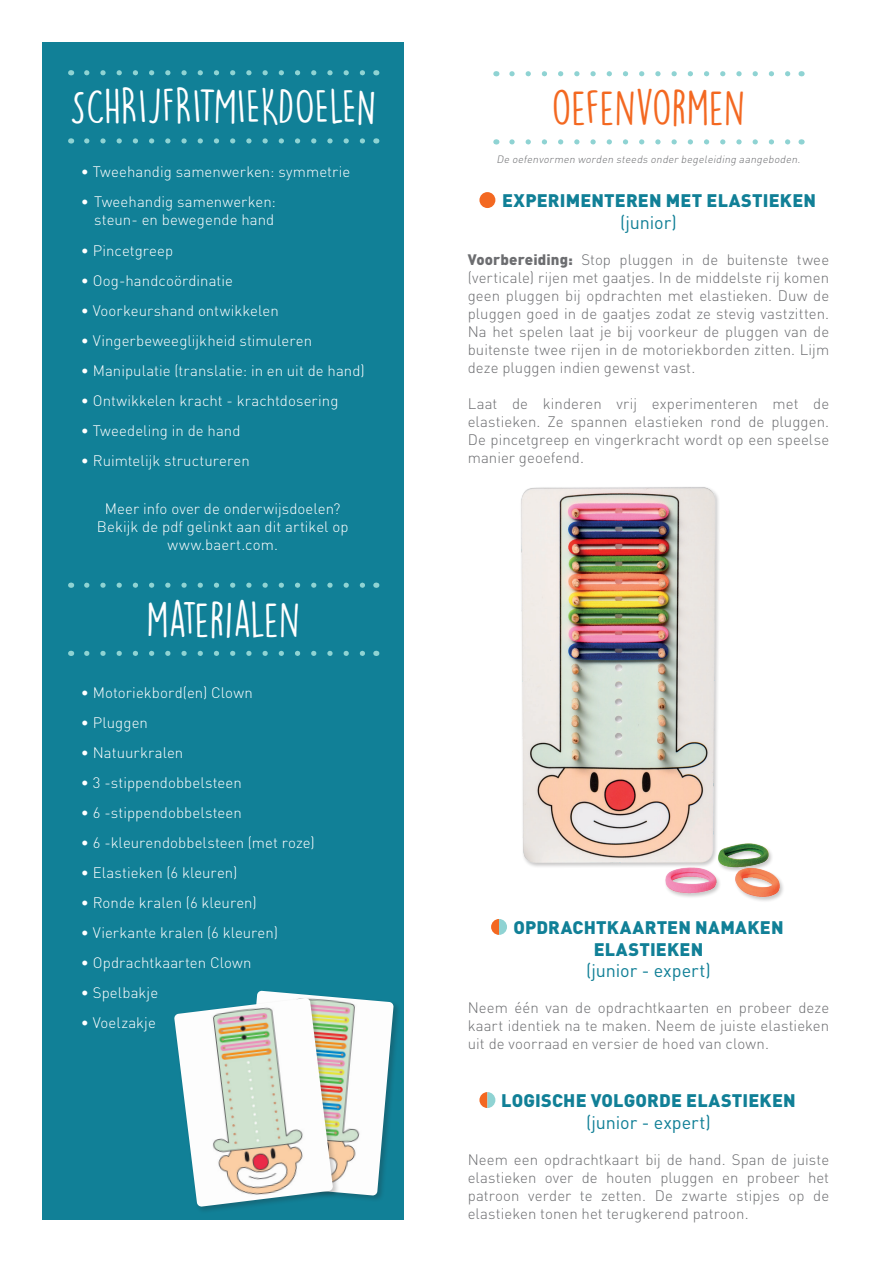
<style>
.page{position:relative;width:893px;height:1263px;background:#fff}
.page>*{position:absolute;margin:0;border:0;box-sizing:border-box;transform-origin:0 0}
.t1{font:45px "DK Lemon Yellow Sun";color:#fff}
.t2{font:45px "DK Lemon Yellow Sun";color:#f36821}
.t3{font:900 18px/21.6px "DIN Pro";letter-spacing:.01em;color:#118097;text-align:center}
.t4{font:18px "DIN Pro";letter-spacing:-.005em;color:#118097}
.t5{font:300 15px/18px "DIN Pro";letter-spacing:.005em;color:#6c6d70;text-align:justify}
.t6{font:300 15px/18px "DIN Pro";letter-spacing:.005em;color:#fff;text-align:right}
.t7{font:italic 300 10.5px "DIN Pro";color:#6c6d70}
.s1{font-weight:900}
</style>
<div class="page">
<svg style="left:512px;top:71px;width:279px;height:5px"></svg>
<svg style="left:512px;top:139px;width:279px;height:6px"></svg>
<div style="left:479px;top:192px;width:16px;height:16px;background:#f36821;border-radius:50%"></div>
<img style="left:521px;top:487px;width:262px;height:414px">
<svg style="left:491px;top:919px;width:16px;height:16px"></svg>
<svg style="left:479px;top:1092px;width:16px;height:16px"></svg>
<div style="left:43px;top:43px;width:361px;height:1177px;background:#118097"></div>
<svg style="left:87px;top:70px;width:278px;height:5px"></svg>
<svg style="left:87px;top:138px;width:278px;height:6px"></svg>
<svg style="left:87px;top:583px;width:278px;height:5px"></svg>
<svg style="left:87px;top:651px;width:278px;height:5px"></svg>
<div style="left:239px;top:989px;width:162px;height:213px;background:#231f20;opacity:.25"></div>
<img style="left:241px;top:991px;width:153px;height:204px">
<div style="left:173px;top:997px;width:167px;height:217px;background:#231f20;opacity:.25"></div>
<img style="left:174px;top:998px;width:159px;height:209px">
<h1 class="t1" style="left:70px;top:79px;width:308px">SCHRIJFRITMIEKDOELEN</h1>
<p class="t6" style="left:81px;top:162px;width:271px">• Tweehandig samenwerken: symmetrie</p>
<p class="t6" style="left:81px;top:192px;width:197px">• Tweehandig samenwerken: steun- en bewegende hand</p>
<p class="t6" style="left:81px;top:240px;width:94px">• Pincetgreep</p>
<p class="t6" style="left:81px;top:270px;width:154px">• Oog-handcoördinatie</p>
<p class="t6" style="left:81px;top:300px;width:199px">• Voorkeurshand ontwikkelen</p>
<p class="t6" style="left:81px;top:330px;width:233px">• Vingerbeweeglijkheid stimuleren</p>
<p class="t6" style="left:81px;top:360px;width:285px">• Manipulatie (translatie: in en uit de hand)</p>
<p class="t6" style="left:81px;top:390px;width:259px">• Ontwikkelen kracht - krachtdosering</p>
<p class="t6" style="left:81px;top:420px;width:161px">• Tweedeling in de hand</p>
<p class="t6" style="left:81px;top:450px;width:170px">• Ruimtelijk structureren</p>
<p class="t6" style="left:97px;top:498px;width:253px;text-align:center">Meer info over de onderwijsdoelen?<br>Bekijk de pdf gelinkt aan dit artikel op www.baert.com.</p>
<h1 class="t1" style="left:146px;top:593px;width:155px">MATERIALEN</h1>
<p class="t6" style="left:81px;top:682px;width:173px">• Motoriekbord(en) Clown</p>
<p class="t6" style="left:81px;top:712px;width:69px">• Pluggen</p>
<p class="t6" style="left:81px;top:742px;width:104px">• Natuurkralen</p>
<p class="t6" style="left:81px;top:772px;width:163px">• 3 -stippendobbelsteen</p>
<p class="t6" style="left:81px;top:802px;width:163px">• 6 -stippendobbelsteen</p>
<p class="t6" style="left:81px;top:832px;width:235px">• 6 -kleurendobbelsteen (met roze)</p>
<p class="t6" style="left:81px;top:862px;width:158px">• Elastieken (6 kleuren)</p>
<p class="t6" style="left:81px;top:892px;width:177px">• Ronde kralen (6 kleuren)</p>
<p class="t6" style="left:81px;top:922px;width:199px">• Vierkante kralen (6 kleuren)</p>
<p class="t6" style="left:81px;top:952px;width:172px">• Opdrachtkaarten Clown</p>
<p class="t6" style="left:81px;top:982px;width:79px">• Spelbakje</p>
<p class="t6" style="left:81px;top:1012px;width:77px">• Voelzakje</p>
<h1 class="t2" style="left:552px;top:80px;width:195px">OEFENVORMEN</h1>
<p class="t7" style="left:497px;top:152px;width:308px">De oefenvormen worden steeds onderbegeleiding aangeboden.</p>
<p class="t3" style="left:502px;top:189px;width:315px">EXPERIMENTEREN MET ELASTIEKEN</p>
<p class="t4" style="left:620px;top:210px;width:58px">(junior)</p>
<p class="t5" style="left:468px;top:249px;width:363px"><span class="s1">Voorbereiding:</span> Stop pluggen in de buitenste twee (verticale) rijen met gaatjes. In de middelste rij komen geen pluggen bij opdrachten met elastieken. Duw de pluggen goed in de gaatjes zodat ze stevig vastzitten.<br>Na het spelen laat je bij voorkeur de pluggen van de buitenste twee rijen in de motoriekborden zitten. Lijm deze pluggen indien gewenst vast.</p>
<p class="t5" style="left:468px;top:393px;width:363px">Laat de kinderen vrij experimenteren met de elastieken. Ze spannen elastieken rond de pluggen.<br>De pincetgreep en vingerkracht wordt op een speelse manier geoefend.</p>
<p class="t3" style="left:513px;top:916px;width:272px">OPDRACHTKAARTEN NAMAKEN<br>ELASTIEKEN</p>
<p class="t4" style="left:586px;top:959px;width:126px">(junior - expert)</p>
<p class="t5" style="left:468px;top:998px;width:363px">Neem één van de opdrachtkaarten en probeer deze kaart identiek na te maken. Neem de juiste elastieken uit de voorraad en versier de hoed van clown.</p>
<p class="t3" style="left:501px;top:1089px;width:296px">LOGISCHE VOLGORDE ELASTIEKEN</p>
<p class="t4" style="left:586px;top:1110px;width:126px">(junior - expert)</p>
<p class="t5" style="left:468px;top:1149px;width:363px">Neem een opdrachtkaart bij de hand. Span de juiste elastieken over de houten pluggen en probeer het patroon verder te zetten. De zwarte stipjes op de elastieken tonen het terugkerend patroon.</p>
</div>
